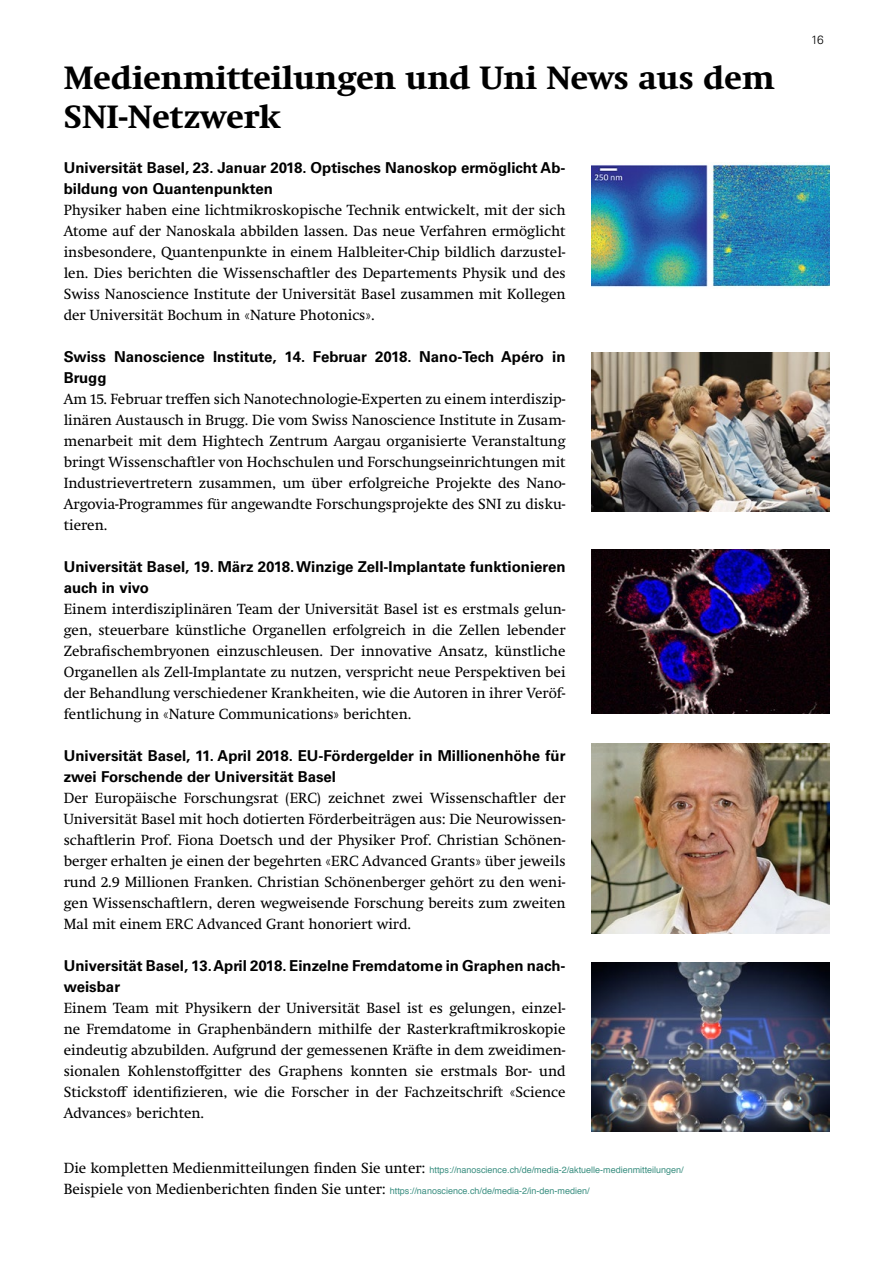
<style>
.page{position:relative;width:893px;height:1263px;background:#fff}
.page>*{position:absolute;margin:0;border:0;box-sizing:border-box;transform-origin:0 0}
.t1{font:700 33px/39px "Swift Neue LT Pro";color:#000}
.t2{font:15px/21px "Swift Neue LT Pro";color:#000;text-align:justify}
.t3{font:700 15px/21px "Univers LT Std";color:#000}
.t4{font:300 12px "Univers LT Std";color:#000}
.t5{font:9px "Helvetica";color:#3b8f81}
.s1{font-family:"Swift Neue LT Pro";font-size:15px;color:#000}
</style>
<div class="page">
<img style="left:591px;top:162px;width:238px;height:126px">
<img style="left:591px;top:549px;width:238px;height:165px">
<img style="left:591px;top:743px;width:238px;height:190px">
<img style="left:591px;top:962px;width:238px;height:169px">
<img style="left:591px;top:353px;width:238px;height:159px">
<h1 class="t1" style="left:64px;top:58px;width:712px">Medienmitteilungen und Uni News aus dem<br>SNI-Netzwerk</h1>
<p class="t3" style="left:64px;top:157px;width:503px">Universität Basel, 23. Januar 2018. Optisches Nanoskop ermöglicht Ab&shy;bildung von Quantenpunkten</p>
<p class="t2" style="left:64px;top:199px;width:503px">Physiker haben eine lichtmikroskopische Technik entwickelt, mit der sich Atome auf der Nanoskala abbilden lassen. Das neue Verfahren ermöglicht insbesondere, Quantenpunkte in einem Halbleiter-Chip bildlich darzustel&shy;len. Dies berichten die Wissenschaftler des Departements Physik und des Swiss Nanoscience Institute der Universität Basel zusammen mit Kollegen der Universität Bochum in «Nature Photonics».</p>
<p class="t3" style="left:64px;top:346px;width:503px">Swiss Nanoscience Institute, 14. Februar 2018. Nano-Tech Apéro in<br>Brugg</p>
<p class="t2" style="left:64px;top:388px;width:503px">Am 15. Februar treffen sich Nanotechnologie-Experten zu einem interdiszip&shy;linären Austausch in Brugg. Die vom Swiss Nanoscience Institute in Zusam&shy;menarbeit mit dem Hightech Zentrum Aargau organisierte Veranstaltung bringt Wissenschaftler von Hochschulen und Forschungseinrichtungen mit Industrievertretern zusammen, um über erfolgreiche Projekte des Nano-Argovia-Programmes für angewandte Forschungsprojekte des SNI zu disku&shy;tieren.</p>
<p class="t3" style="left:64px;top:556px;width:503px">Universität Basel, 19. März 2018. Winzige Zell-Implantate funktionieren auch in vivo</p>
<p class="t2" style="left:64px;top:598px;width:503px">Einem interdisziplinären Team der Universität Basel ist es erstmals gelun&shy;gen, steuerbare künstliche Organellen erfolgreich in die Zellen lebender Zebrafischembryonen einzuschleusen. Der innovative Ansatz, künstliche Organellen als Zell-Implantate zu nutzen, verspricht neue Perspektiven bei der Behandlung verschiedener Krankheiten, wie die Autoren in ihrer Veröf&shy;fentlichung in «Nature Communications» berichten.</p>
<p class="t3" style="left:64px;top:745px;width:503px">Universität Basel, 11. April 2018. EU-Fördergelder in Millionenhöhe für zwei Forschende der Universität Basel</p>
<p class="t2" style="left:64px;top:787px;width:503px">Der Europäische Forschungsrat (ERC) zeichnet zwei Wissenschaftler der Universität Basel mit hoch dotierten Förderbeiträgen aus: Die Neurowissen&shy;schaftlerin Prof. Fiona Doetsch und der Physiker Prof. Christian Schönen&shy;berger erhalten je einen der begehrten «ERC Advanced Grants» über jeweils rund 2.9 Millionen Franken. Christian Schönenberger gehört zu den weni&shy;gen Wissenschaftlern, deren wegweisende Forschung bereits zum zweiten Mal mit einem ERC Advanced Grant honoriert wird.</p>
<p class="t3" style="left:64px;top:955px;width:503px">Universität Basel, 13. April 2018. Einzelne Fremdatome in Graphen nach&shy;weisbar</p>
<p class="t2" style="left:64px;top:997px;width:503px">Einem Team mit Physikern der Universität Basel ist es gelungen, einzel&shy;ne Fremdatome in Graphenbändern mithilfe der Rasterkraftmikroskopie eindeutig abzubilden. Aufgrund der gemessenen Kräfte in dem zweidimen&shy;sionalen Kohlenstoffgitter des Graphens konnten sie erstmals Bor- und Stickstoff identifizieren, wie die Forscher in der Fachzeitschrift «Science Advances» berichten.</p>
<p class="t5" style="left:64px;top:1163px;width:621px"><span class="s1">Die kompletten Medienmitteilungen finden Sie unter:</span> https://nanoscience.ch/de/media-2/aktuelle-medienmitteilungen/</p>
<p class="t5" style="left:64px;top:1184px;width:527px"><span class="s1">Beispiele von Medienberichten finden Sie unter:</span> https://nanoscience.ch/de/media-2/in-den-medien/</p>
<p class="t4" style="left:811px;top:33px;width:14px">16</p>
</div>
